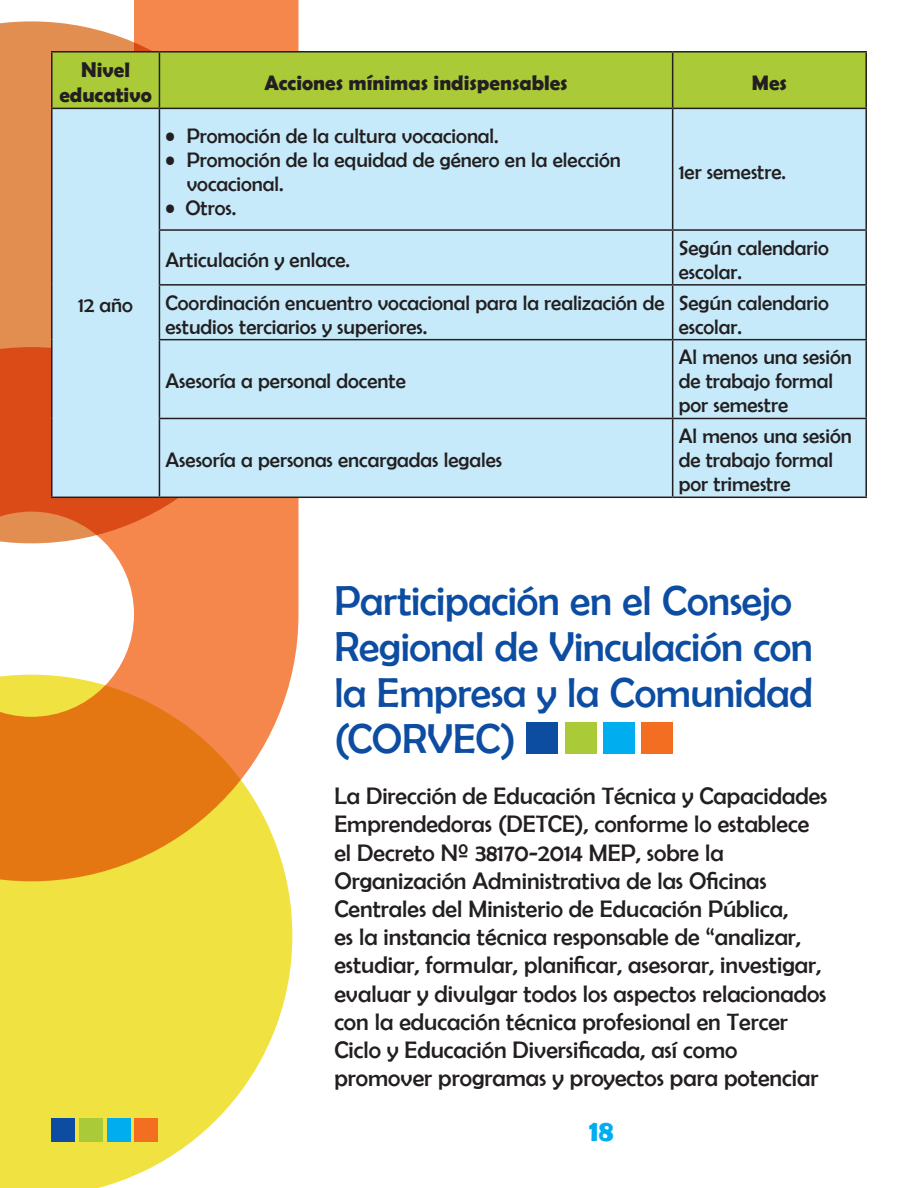
<style>
.page{position:relative;width:918px;height:1188px;background:#fff}
.page>*{position:absolute;margin:0;border:0;box-sizing:border-box;transform-origin:0 0}
.t1{font:42px/46.2px "Berlin Sans FB";letter-spacing:-.01em;color:#0d4da1}
.t2{font:700 30px "Berlin Sans FB Demi";color:#00aeef}
.t3{font:24px/28.2px "Berlin Sans FB";color:#231f20}
.t4{font:21px/24px "Berlin Sans FB";color:#231f20}
.t5{font:700 21px/25.2px "Berlin Sans FB Demi";color:#231f20;text-align:center}
</style>
<div class="page">
<svg style="left:0;top:0;width:298px;height:947px"></svg>
<svg style="left:0;top:675px;width:292px;height:513px;background:#eec74d"></svg>
<div style="left:135px;top:1118px;width:23px;height:24px;background:#f36e21"></div>
<div style="left:107px;top:1118px;width:23px;height:24px;background:#00aeef"></div>
<div style="left:79px;top:1118px;width:23px;height:24px;background:#aaca38"></div>
<div style="left:51px;top:1118px;width:23px;height:24px;background:#0d4da1"></div>
<div style="left:53px;top:53px;width:812px;height:55px;background:#abca38"></div>
<div style="left:53px;top:109px;width:812px;height:388px;background:#c6eafa"></div>
<hr style="left:51px;top:51px;width:108px;height:2px;background:#231f20">
<hr style="left:51px;top:53px;width:2px;height:55px;background:#231f20">
<hr style="left:159px;top:51px;width:514px;height:2px;background:#231f20">
<hr style="left:159px;top:53px;width:1px;height:55px;background:#231f20">
<hr style="left:673px;top:51px;width:194px;height:2px;background:#231f20">
<hr style="left:672px;top:53px;width:1px;height:55px;background:#231f20">
<hr style="left:865px;top:53px;width:2px;height:55px;background:#231f20">
<hr style="left:51px;top:108px;width:108px;height:1px;background:#231f20">
<hr style="left:51px;top:109px;width:2px;height:121px;background:#231f20">
<hr style="left:159px;top:108px;width:514px;height:1px;background:#231f20">
<hr style="left:159px;top:109px;width:1px;height:120px;background:#231f20">
<hr style="left:673px;top:108px;width:194px;height:1px;background:#231f20">
<hr style="left:672px;top:109px;width:1px;height:120px;background:#231f20">
<hr style="left:865px;top:109px;width:2px;height:120px;background:#231f20">
<hr style="left:51px;top:230px;width:2px;height:55px;background:#231f20">
<hr style="left:159px;top:229px;width:514px;height:2px;background:#231f20">
<hr style="left:159px;top:231px;width:1px;height:53px;background:#231f20">
<hr style="left:673px;top:229px;width:194px;height:2px;background:#231f20">
<hr style="left:672px;top:231px;width:1px;height:53px;background:#231f20">
<hr style="left:865px;top:231px;width:2px;height:53px;background:#231f20">
<hr style="left:51px;top:285px;width:2px;height:55px;background:#231f20">
<hr style="left:159px;top:284px;width:514px;height:2px;background:#231f20">
<hr style="left:159px;top:286px;width:1px;height:53px;background:#231f20">
<hr style="left:673px;top:284px;width:194px;height:2px;background:#231f20">
<hr style="left:672px;top:286px;width:1px;height:53px;background:#231f20">
<hr style="left:865px;top:286px;width:2px;height:53px;background:#231f20">
<hr style="left:51px;top:340px;width:2px;height:78px;background:#231f20">
<hr style="left:159px;top:339px;width:514px;height:1px;background:#231f20">
<hr style="left:159px;top:340px;width:1px;height:78px;background:#231f20">
<hr style="left:673px;top:339px;width:194px;height:1px;background:#231f20">
<hr style="left:672px;top:340px;width:1px;height:78px;background:#231f20">
<hr style="left:865px;top:340px;width:2px;height:78px;background:#231f20">
<hr style="left:51px;top:418px;width:2px;height:79px;background:#231f20">
<hr style="left:159px;top:418px;width:514px;height:1px;background:#231f20">
<hr style="left:159px;top:419px;width:1px;height:78px;background:#231f20">
<hr style="left:673px;top:418px;width:194px;height:1px;background:#231f20">
<hr style="left:672px;top:419px;width:1px;height:78px;background:#231f20">
<hr style="left:865px;top:419px;width:2px;height:78px;background:#231f20">
<hr style="left:51px;top:497px;width:108px;height:1px;background:#231f20">
<hr style="left:159px;top:497px;width:514px;height:1px;background:#231f20">
<hr style="left:673px;top:497px;width:194px;height:1px;background:#231f20">
<div style="left:642px;top:722px;width:31px;height:32px;background:#f36e21"></div>
<div style="left:603px;top:722px;width:32px;height:32px;background:#00aeef"></div>
<div style="left:565px;top:722px;width:32px;height:32px;background:#aaca38"></div>
<div style="left:527px;top:722px;width:31px;height:32px;background:#0d4da1"></div>
<p class="t5" style="left:59px;top:57px;width:94px">Nivel educativo</p>
<p class="t4" style="left:78px;top:293px;width:56px">12 año</p>
<p class="t5" style="left:264px;top:70px;width:305px">Acciones mínimas indispensables</p>
<p class="t5" style="left:752px;top:70px;width:37px">Mes</p>
<p class="t4" style="left:165px;top:123px;width:335px">• Promoción de la cultura vocacional.</p>
<p class="t4" style="left:187px;top:147px;width:436px;text-indent:-21px">• Promoción de la equidad de género en la elección vocacional.</p>
<p class="t4" style="left:165px;top:195px;width:72px">• Otros.</p>
<p class="t4" style="left:679px;top:159px;width:109px">1er semestre.</p>
<p class="t4" style="left:165px;top:248px;width:186px">Articulación y enlace.</p>
<p class="t4" style="left:679px;top:236px;width:152px">Según calendario escolar.</p>
<p class="t4" style="left:165px;top:290px;width:501px">Coordinación encuentro vocacional para la realización de estudios terciarios y superiores.</p>
<p class="t4" style="left:679px;top:290px;width:152px">Según calendario escolar.</p>
<p class="t4" style="left:165px;top:369px;width:242px">Asesoría a personal docente</p>
<p class="t4" style="left:679px;top:345px;width:175px">Al menos una sesión de trabajo formal por semestre</p>
<p class="t4" style="left:165px;top:448px;width:338px">Asesoría a personas encargadas legales</p>
<p class="t4" style="left:679px;top:424px;width:175px">Al menos una sesión de trabajo formal por trimestre</p>
<h1 class="t1" style="left:334px;top:577px;width:480px">Participación en el Consejo<br>Regional de Vinculación con la Empresa y la Comunidad (CORVEC)</h1>
<p class="t3" style="left:334px;top:782px;width:495px">La Dirección de Educación Técnica y Capacidades Emprendedoras (DETCE), conforme lo establece el Decreto Nº 38170-2014 MEP, sobre la Organización Administrativa de las Oficinas Centrales del Ministerio de Educación Pública,<br>es la instancia técnica responsable de “analizar, estudiar, formular, planificar, asesorar, investigar, evaluar y divulgar todos los aspectos relacionados con la educación técnica profesional en Tercer Ciclo y Educación Diversificada, así como promover programas y proyectos para potenciar</p>
<p class="t2" style="left:589px;top:1114px;width:26px">18</p>
</div>
